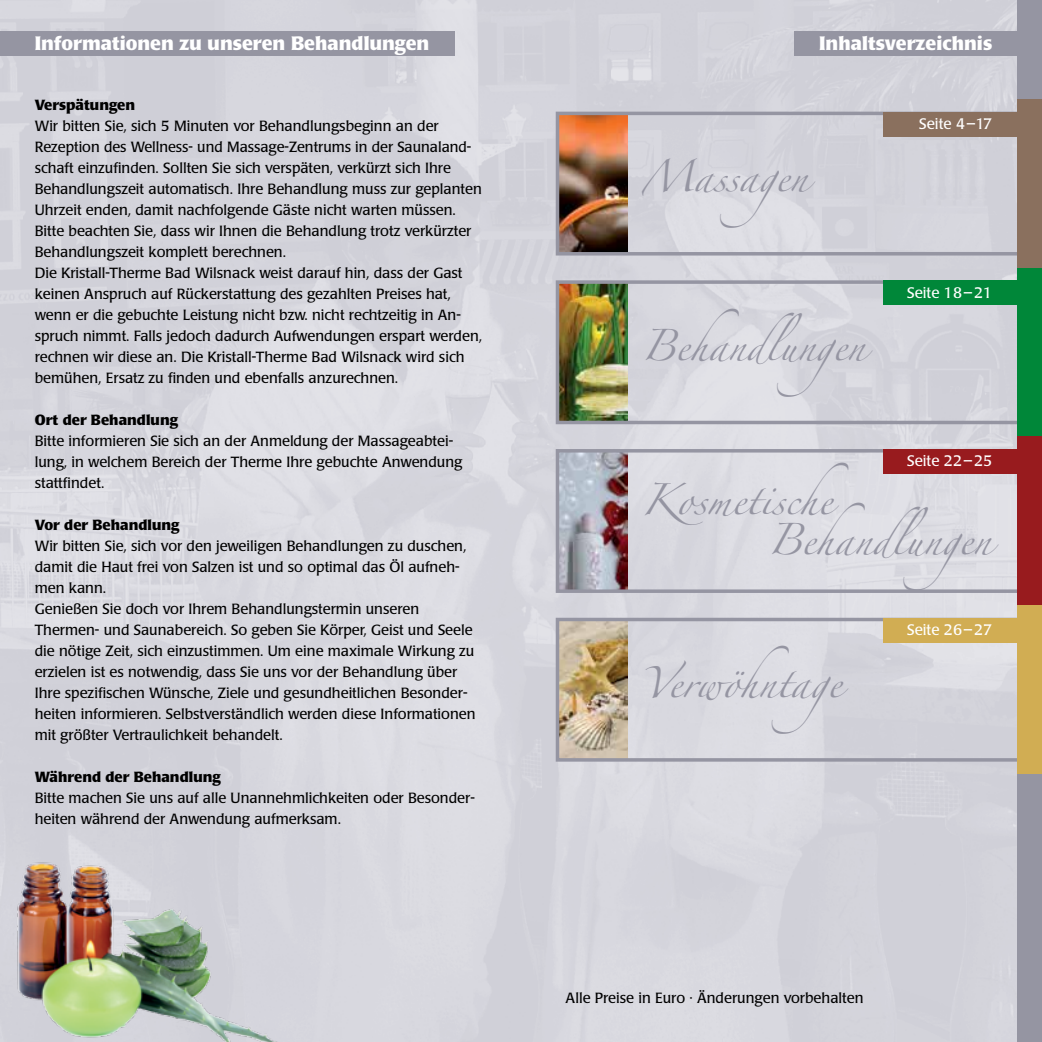
<style>
.page{position:relative;width:1042px;height:1042px;background:#fff}
.page>*{position:absolute;margin:0;border:0;box-sizing:border-box;transform-origin:0 0}
.t1{font:28px/40.2px "Zapfino";color:#9595a2}
.t2{font:700 19.25px "Laudatio Pro";color:#fff}
.t3{font:15.05px "Laudatio Pro";color:#fff}
.t4{font:14.53px/21px "Laudatio Pro";color:#000}
.t5{font:700 14.53px "Laudatio Pro";color:#000}
</style>
<div class="page">
<img style="left:0;top:0;width:1017px;height:1042px">
<div style="left:0;top:31px;width:455px;height:25px;background:#9595a2"></div>
<div style="left:794px;top:31px;width:227px;height:25px;background:#9595a2"></div>
<div style="left:1017px;top:0;width:25px;height:99px;background:#9595a2"></div>
<img style="left:561px;top:117px;width:66px;height:133px">
<div style="left:556px;top:112px;width:471px;height:143px;border:4px solid #9595a2"></div>
<img style="left:561px;top:285px;width:66px;height:134px">
<div style="left:556px;top:280px;width:471px;height:144px;border:4px solid #9595a2"></div>
<img style="left:561px;top:454px;width:66px;height:134px">
<div style="left:556px;top:449px;width:471px;height:144px;border:4px solid #9595a2"></div>
<img style="left:561px;top:623px;width:66px;height:133px">
<div style="left:556px;top:618px;width:471px;height:143px;border:4px solid #9595a2"></div>
<div style="left:1017px;top:771px;width:25px;height:271px;background:#9595a2"></div>
<div style="left:1017px;top:99px;width:25px;height:169px;background:#8a705e"></div>
<div style="left:1017px;top:268px;width:25px;height:169px;background:#008739"></div>
<div style="left:1017px;top:437px;width:25px;height:168px;background:#981b1e"></div>
<div style="left:1017px;top:605px;width:25px;height:169px;background:#d1ad53"></div>
<div style="left:883px;top:112px;width:134px;height:24px;background:#8a705e"></div>
<div style="left:883px;top:280px;width:134px;height:25px;background:#008739"></div>
<div style="left:883px;top:449px;width:134px;height:25px;background:#981b1e"></div>
<div style="left:883px;top:618px;width:134px;height:24px;background:#d1ad53"></div>
<img style="left:0;top:839px;width:298px;height:203px">
<h2 class="t2" style="left:35px;top:31px;width:396px">Informationen zu unseren Behandlungen</h2>
<h2 class="t2" style="left:819px;top:31px;width:175px">Inhaltsverzeichnis</h2>
<p class="t5" style="left:35px;top:95px;width:102px">Verspätungen</p>
<p class="t4" style="left:35px;top:115px;width:449px">Wir bitten Sie, sich 5 Minuten vor Behandlungsbeginn an der Rezeption des Wellness- und Massage-Zentrums in der Saunaland&shy;schaft einzufinden. Sollten Sie sich verspäten, verkürzt sich Ihre Behandlungszeit automatisch. Ihre Behandlung muss zur geplanten Uhrzeit enden, damit nachfolgende Gäste nicht warten müssen.<br>Bitte beachten Sie, dass wir Ihnen die Behandlung trotz verkürzter Behandlungszeit komplett berechnen.<br>Die Kristall-Therme Bad Wilsnack weist darauf hin, dass der Gast keinen Anspruch auf Rückerstattung des gezahlten Preises hat, wenn er die gebuchte Leistung nicht bzw. nicht rechtzeitig in An&shy;spruch nimmt. Falls jedoch dadurch Aufwendungen erspart werden, rechnen wir diese an. Die Kristall-Therme Bad Wilsnack wird sich bemühen, Ersatz zu finden und ebenfalls anzurechnen.</p>
<p class="t5" style="left:35px;top:410px;width:145px">Ort der Behandlung</p>
<p class="t4" style="left:35px;top:430px;width:429px">Bitte informieren Sie sich an der Anmeldung der Massageabtei&shy;lung, in welchem Bereich der Therme Ihre gebuchte Anwendung stattfindet.</p>
<p class="t5" style="left:35px;top:515px;width:146px">Vor der Behandlung</p>
<p class="t4" style="left:35px;top:535px;width:442px">Wir bitten Sie, sich vor den jeweiligen Behandlungen zu duschen, damit die Haut frei von Salzen ist und so optimal das Öl aufneh&shy;men kann.<br>Genießen Sie doch vor Ihrem Behandlungstermin unseren Thermen- und Saunabereich. So geben Sie Körper, Geist und Seele die nötige Zeit, sich einzustimmen. Um eine maximale Wirkung zu erzielen ist es notwendig, dass Sie uns vor der Behandlung über Ihre spezifischen Wünsche, Ziele und gesundheitlichen Besonder&shy;heiten informieren. Selbstverständlich werden diese Informationen mit größter Vertraulichkeit behandelt.</p>
<p class="t5" style="left:35px;top:767px;width:187px">Während der Behandlung</p>
<p class="t4" style="left:35px;top:787px;width:441px">Bitte machen Sie uns auf alle Unannehmlichkeiten oder Besonder&shy;heiten während der Anwendung aufmerksam.</p>
<h1 class="t1" style="left:641px;top:161px;width:178px">Massagen</h1>
<h1 class="t1" style="left:641px;top:330px;width:235px">Behandlungen</h1>
<p class="t3" style="left:919px;top:114px;width:75px">Seite 4–17</p>
<p class="t3" style="left:907px;top:282px;width:87px">Seite 18–21</p>
<p class="t3" style="left:907px;top:451px;width:87px">Seite 22–25</p>
<h1 class="t1" style="left:767px;top:484px;width:235px;text-indent:-126px">Kosmetische<br>Behandlungen</h1>
<h1 class="t1" style="left:641px;top:667px;width:230px">Verwöhntage</h1>
<p class="t3" style="left:907px;top:620px;width:87px">Seite 26–27</p>
<p class="t4" style="left:566px;top:987px;width:299px">Alle Preise in Euro · Änderungen vorbehalten</p>
</div>
